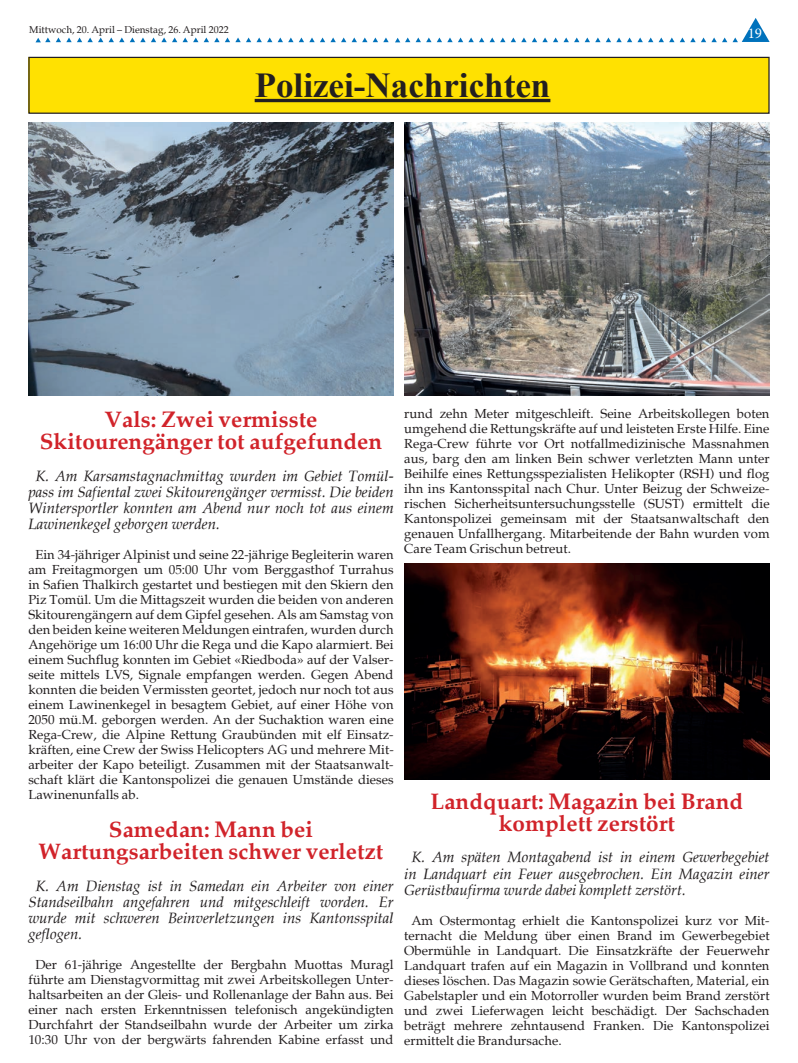
<style>
.page{position:relative;width:798px;height:1063px;background:#fff}
.page>*{position:absolute;margin:0;border:0;box-sizing:border-box;transform-origin:0 0}
.t1{font:700 35px "Times New Roman";color:#231f20}
.t2{font:700 22.5px/22.5px "Palatia";color:#d1232a;text-align:center}
.t3{font:italic 15px/16.2px "Palatia";color:#231f20;text-align:justify}
.t4{font:15px "Minion Pro";color:#fff}
.t5{font:13.12px/15px "Palatia";color:#231f20;text-align:justify}
.t6{font:10px "Palatia";color:#231f20}
</style>
<div class="page">
<svg style="left:669px;top:38px;width:15px;height:4px"></svg>
<svg style="left:595px;top:38px;width:68px;height:4px"></svg>
<svg style="left:574px;top:38px;width:15px;height:4px"></svg>
<svg style="left:500px;top:38px;width:68px;height:4px"></svg>
<svg style="left:479px;top:38px;width:15px;height:4px"></svg>
<svg style="left:690px;top:18px;width:79px;height:24px"></svg>
<svg style="left:395px;top:38px;width:78px;height:4px"></svg>
<svg style="left:320px;top:38px;width:68px;height:4px"></svg>
<svg style="left:225px;top:38px;width:89px;height:4px"></svg>
<svg style="left:130px;top:38px;width:89px;height:4px"></svg>
<svg style="left:35px;top:38px;width:89px;height:4px"></svg>
<div style="left:29px;top:57px;width:739px;height:56px;background:#ffe101"></div>
<hr style="left:254px;top:99px;width:296px;height:3px;background:#231f20">
<div style="left:28px;top:57px;width:741px;height:57px;border:1px solid #231f20"></div>
<img style="left:28px;top:122px;width:365px;height:274px">
<img style="left:404px;top:122px;width:365px;height:274px">
<img style="left:404px;top:563px;width:365px;height:216px">
<p class="t6" style="left:29px;top:23px;width:201px">Mittwoch, 20. April – Dienstag, 26. April 2022</p>
<h1 class="t1" style="left:254px;top:61px;width:297px">Polizei-Nachrichten</h1>
<p class="t4" style="left:747px;top:23px;width:16px">19</p>
<h2 class="t2" style="left:40px;top:408px;width:344px">Vals: Zwei vermisste<br>Skitourengänger tot aufgefunden</h2>
<p class="t3" style="left:28px;top:467px;width:366px;text-indent:7px">K. Am Karsamstagnachmittag wurden im Gebiet Tomül&shy;pass im Safiental zwei Skitourengänger vermisst. Die beiden Wintersportler konnten am Abend nur noch tot aus einem Lawinenkegel geborgen werden.</p>
<p class="t5" style="left:28px;top:547px;width:367px;text-indent:7px">Ein 34-jähriger Alpinist und seine 22-jährige Begleiterin waren am Freitagmorgen um 05:00 Uhr vom Berggasthof Turrahus in Safien Thalkirch gestartet und bestiegen mit den Skiern den Piz Tomül. Um die Mittagszeit wurden die beiden von anderen Skitourengängern auf dem Gipfel gesehen. Als am Samstag von den beiden keine weiteren Meldungen eintrafen, wurden durch Angehörige um 16:00 Uhr die Rega und die Kapo alarmiert. Bei einem Suchflug konnten im Gebiet «Riedboda» auf der Valser&shy;seite mittels LVS, Signale empfangen werden. Gegen Abend konnten die beiden Vermissten geortet, jedoch nur noch tot aus einem Lawinenkegel in besagtem Gebiet, auf einer Höhe von 2050 mü.M. geborgen werden. An der Suchaktion waren eine Rega-Crew, die Alpine Rettung Graubünden mit elf Einsatz&shy;kräften, eine Crew der Swiss Helicopters AG und mehrere Mit&shy;arbeiter der Kapo beteiligt. Zusammen mit der Staatsanwalt&shy;schaft klärt die Kantonspolizei die genauen Umstände dieses Lawinenunfalls ab.</p>
<h2 class="t2" style="left:39px;top:818px;width:346px">Samedan: Mann bei<br>Wartungsarbeiten schwer verletzt</h2>
<p class="t3" style="left:28px;top:877px;width:366px;text-indent:7px">K. Am Dienstag ist in Samedan ein Arbeiter von einer Standseilbahn angefahren und mitgeschleift worden. Er wurde mit schweren Beinverletzungen ins Kantonsspital geflogen.</p>
<p class="t5" style="left:28px;top:957px;width:366px;text-align:center">Der 61-jährige Angestellte der Bergbahn Muottas Muragl führte am Dienstagvormittag mit zwei Arbeitskollegen Unter&shy;haltsarbeiten an der Gleis- und Rollenanlage der Bahn aus. Bei einer nach ersten Erkenntnissen telefonisch angekündigten Durchfahrt der Standseilbahn wurde der Arbeiter um zirka 10:30 Uhr von der bergwärts fahrenden Kabine erfasst und</p>
<p class="t5" style="left:404px;top:406px;width:366px">rund zehn Meter mitgeschleift. Seine Arbeitskollegen boten umgehend die Rettungskräfte auf und leisteten Erste Hilfe. Eine Rega-Crew führte vor Ort notfallmedizinische Massnahmen aus, barg den am linken Bein schwer verletzten Mann unter Beihilfe eines Rettungsspezialisten Helikopter (RSH) und flog ihn ins Kantonsspital nach Chur. Unter Beizug der Schweize&shy;rischen Sicherheitsuntersuchungsstelle (SUST) ermittelt die Kantonspolizei gemeinsam mit der Staatsanwaltschaft den genauen Unfallhergang. Mitarbeitende der Bahn wurden vom Care Team Grischun betreut.</p>
<h2 class="t2" style="left:430px;top:790px;width:314px">Landquart: Magazin bei Brand komplett zerstört</h2>
<p class="t3" style="left:404px;top:849px;width:366px;text-indent:7px">K. Am späten Montagabend ist in einem Gewerbegebiet in Landquart ein Feuer ausgebrochen. Ein Magazin einer Gerüstbaufirma wurde dabei komplett zerstört.</p>
<p class="t5" style="left:404px;top:913px;width:366px;text-indent:7px">Am Ostermontag erhielt die Kantonspolizei kurz vor Mit&shy;ternacht die Meldung über einen Brand im Gewerbegebiet Obermühle in Landquart. Die Einsatzkräfte der Feuerwehr Landquart trafen auf ein Magazin in Vollbrand und konnten dieses löschen. Das Magazin sowie Gerätschaften, Material, ein Gabelstapler und ein Motorroller wurden beim Brand zerstört und zwei Lieferwagen leicht beschädigt. Der Sachschaden beträgt mehrere zehntausend Franken. Die Kantonspolizei ermittelt die Brandursache.</p>
</div>
